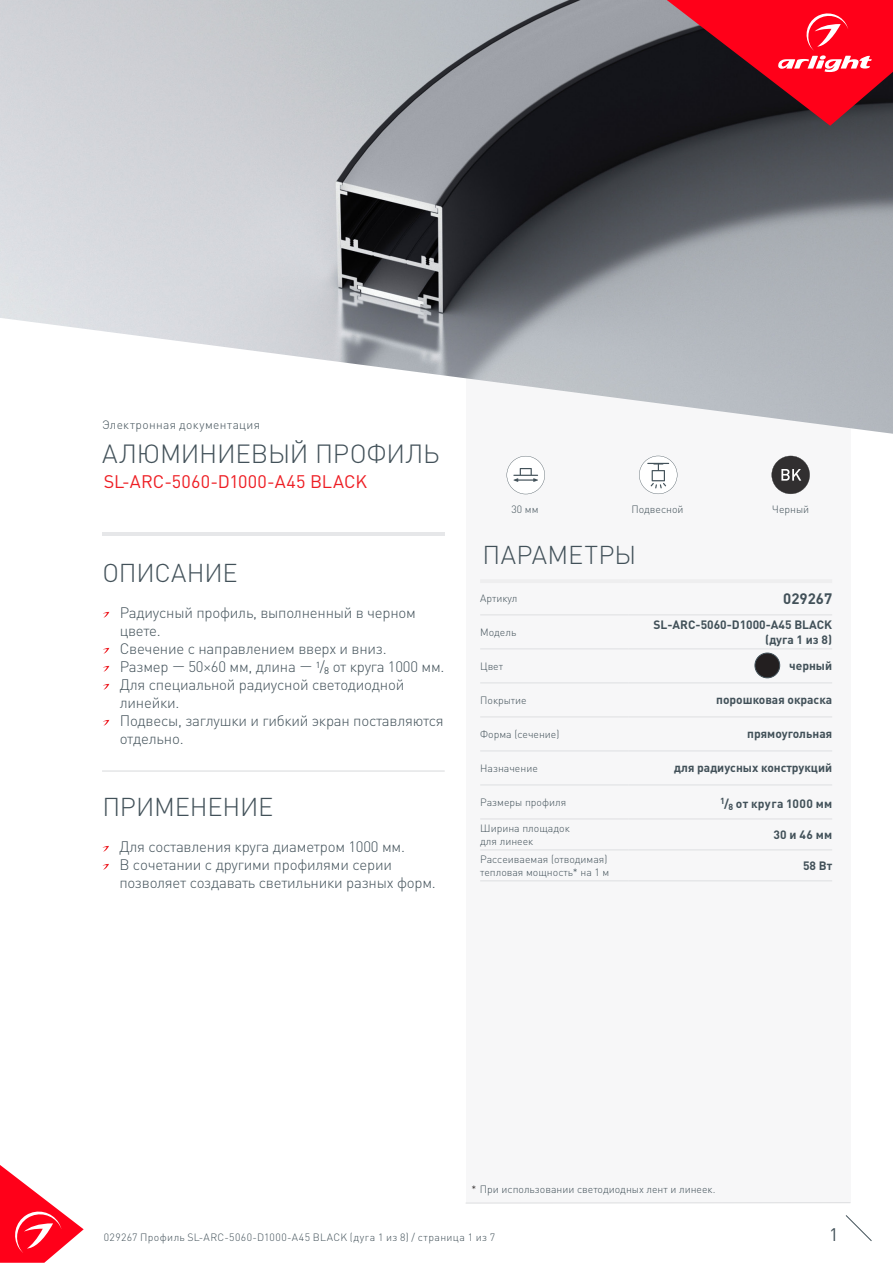
<style>
.page{position:relative;width:893px;height:1263px;background:#fff}
.page>*{position:absolute;margin:0;border:0;box-sizing:border-box;transform-origin:0 0}
.t1{font:300 25.95px "DIN Pro";letter-spacing:-.01em;color:#425159}
.t2{font:300 25.5px "DIN Pro";letter-spacing:-.005em;color:#425159}
.t3{font:300 25.5px "DIN Pro";letter-spacing:.015em;color:#425159}
.t4{font:18px "DIN Pro";letter-spacing:.01em;color:#ee1d23}
.t5{font:18px "DIN Pro";color:#425159}
.t6{font:300 15px/18px "DIN Pro";letter-spacing:-.015em;color:#425159}
.t7{font:700 15px "DIN Pro";color:#425159}
.t8{font:700 12px/14.4px "DIN Pro";color:#425159;text-align:right}
.t9{font:300 12px "DIN Pro";letter-spacing:.03em;color:#425159}
.t10{font:700 12px "DIN Pro";letter-spacing:.035em;color:#425159}
.t11{font:300 10.5px/12.6px "DIN Pro";color:#425159}
.t12{font:300 10.5px "DIN Pro";letter-spacing:.04em;color:#425159}
.s1{color:#231f20}
</style>
<div class="page">
<svg style="left:0;top:1165px;width:84px;height:98px"></svg>
<svg style="left:845px;top:1215px;width:27px;height:26px"></svg>
<div style="left:466px;top:250px;width:384px;height:953px;background:#f7f7f8"></div>
<img style="left:0;top:0;width:893px;height:434px">
<hr style="left:102px;top:533px;width:342px;height:3px;background:#e6e7e9">
<hr style="left:480px;top:579px;width:148px;height:4px;background:#eeeeef">
<hr style="left:628px;top:579px;width:204px;height:4px;background:#eeeeef">
<hr style="left:480px;top:614px;width:148px;height:1px;background:#e6e7e9">
<hr style="left:628px;top:614px;width:204px;height:1px;background:#e6e7e9">
<hr style="left:480px;top:648px;width:148px;height:2px;background:#e6e7e9">
<hr style="left:628px;top:648px;width:204px;height:2px;background:#e6e7e9">
<hr style="left:480px;top:682px;width:148px;height:2px;background:#e6e7e9">
<hr style="left:628px;top:682px;width:204px;height:2px;background:#e6e7e9">
<hr style="left:480px;top:716px;width:148px;height:2px;background:#e6e7e9">
<hr style="left:628px;top:716px;width:204px;height:2px;background:#e6e7e9">
<hr style="left:480px;top:750px;width:148px;height:2px;background:#e6e7e9">
<hr style="left:628px;top:750px;width:204px;height:2px;background:#e6e7e9">
<hr style="left:480px;top:784px;width:148px;height:2px;background:#e6e7e9">
<hr style="left:628px;top:784px;width:204px;height:2px;background:#e6e7e9">
<hr style="left:480px;top:818px;width:148px;height:2px;background:#e6e7e9">
<hr style="left:628px;top:818px;width:204px;height:2px;background:#e6e7e9">
<hr style="left:480px;top:849px;width:148px;height:2px;background:#e6e7e9">
<hr style="left:628px;top:849px;width:204px;height:2px;background:#e6e7e9">
<hr style="left:480px;top:880px;width:148px;height:1px;background:#e6e7e9">
<hr style="left:628px;top:880px;width:204px;height:1px;background:#e6e7e9">
<hr style="left:466px;top:1202px;width:384px;height:1px;background:#dcdddf">
<svg style="left:667px;top:0;width:226px;height:126px;background:#a11625"></svg>
<svg style="left:103px;top:612px;width:6px;height:6px"></svg>
<svg style="left:103px;top:648px;width:6px;height:6px"></svg>
<svg style="left:103px;top:666px;width:6px;height:6px"></svg>
<svg style="left:103px;top:684px;width:6px;height:6px"></svg>
<svg style="left:103px;top:720px;width:6px;height:6px"></svg>
<svg style="left:102px;top:846px;width:7px;height:6px"></svg>
<svg style="left:102px;top:864px;width:7px;height:6px"></svg>
<hr style="left:102px;top:770px;width:343px;height:2px;background:#dcdddf">
<div style="left:755px;top:653px;width:25px;height:25px;background:#231f20;border-radius:50%"></div>
<div style="left:755px;top:653px;width:25px;height:25px;border:1px solid #425159;border-radius:50%"></div>
<svg style="left:507px;top:456px;width:38px;height:38px"></svg>
<svg style="left:639px;top:456px;width:38px;height:38px"></svg>
<svg style="left:772px;top:456px;width:38px;height:38px"></svg>
<p class="t9" style="left:102px;top:417px;width:160px">Электронная документация</p>
<p class="t1" style="left:102px;top:436px;width:339px">АЛЮМИНИЕВЫЙ ПРОФИЛЬ</p>
<p class="t4" style="left:104px;top:470px;width:265px">SL-ARC-5060-D1000-A45 BLACK</p>
<p class="t2" style="left:102px;top:555px;width:137px">ОПИСАНИЕ</p>
<p class="t6" style="left:120px;top:602px;width:298px">Радиусный профиль, выполненный в черном цвете.</p>
<p class="t6" style="left:120px;top:638px;width:269px">Свечение с направлением вверх и вниз.</p>
<p class="t6" style="left:120px;top:656px;width:326px">Размер — 50×60 мм, длина — <sup>1</sup>/<sub>8</sub> от круга 1000 мм.</p>
<p class="t6" style="left:120px;top:674px;width:286px">Для специальной радиусной светодиодной линейки.</p>
<p class="t6" style="left:120px;top:710px;width:326px">Подвесы, заглушки и гибкий экран поставляются отдельно.</p>
<p class="t2" style="left:102px;top:789px;width:172px">ПРИМЕНЕНИЕ</p>
<p class="t6" style="left:119px;top:836px;width:287px">Для составления круга диаметром 1000 мм.</p>
<p class="t6" style="left:119px;top:854px;width:318px">В сочетании с другими профилями серии позволяет создавать светильники разных форм.</p>
<p class="t11" style="left:511px;top:502px;width:29px">30 мм</p>
<p class="t11" style="left:631px;top:502px;width:54px">Подвесной</p>
<p class="t11" style="left:772px;top:502px;width:38px">Черный</p>
<p class="t3" style="left:483px;top:537px;width:155px">ПАРАМЕТРЫ</p>
<p class="t11" style="left:480px;top:591px;width:39px">Артикул</p>
<p class="t7" style="left:783px;top:588px;width:50px">029267</p>
<p class="t11" style="left:480px;top:625px;width:38px">Модель</p>
<p class="t8" style="left:653px;top:617px;width:180px">SL-ARC-5060-D1000-A45 BLACK (дуга 1 из 8)</p>
<p class="t11" style="left:480px;top:659px;width:24px">Цвет</p>
<p class="t8" style="left:789px;top:658px;width:44px">черный</p>
<p class="t11" style="left:480px;top:693px;width:48px">Покрытие</p>
<p class="t8" style="left:716px;top:692px;width:117px">порошковая окраска</p>
<p class="t11" style="left:480px;top:727px;width:81px">Форма (сечение)</p>
<p class="t8" style="left:747px;top:726px;width:86px">прямоугольная</p>
<p class="t11" style="left:480px;top:761px;width:59px">Назначение</p>
<p class="t8" style="left:674px;top:760px;width:159px">для радиусных конструкций</p>
<p class="t11" style="left:480px;top:795px;width:87px">Размеры профиля</p>
<p class="t10" style="left:720px;top:795px;width:113px"><sup>1</sup>/<sub>8</sub> от круга 1000 мм</p>
<p class="t11" style="left:480px;top:821px;width:91px">Ширина площадок для линеек</p>
<p class="t8" style="left:773px;top:827px;width:60px">30 и 46 мм</p>
<p class="t11" style="left:480px;top:852px;width:131px">Рассеиваемая (отводимая) тепловая мощность* на 1 м</p>
<p class="t8" style="left:803px;top:858px;width:31px">58 Вт</p>
<p class="t11" style="left:471px;top:1183px;width:246px"><span class="s1">*</span> При использовании светодиодных лент и линеек.</p>
<p class="t12" style="left:104px;top:1230px;width:393px">029267 Профиль SL-ARC-5060-D1000-A45 BLACK (дуга 1 из 8) / страница 1 из 7</p>
<p class="t5" style="left:829px;top:1222px;width:11px">1</p>
</div>
